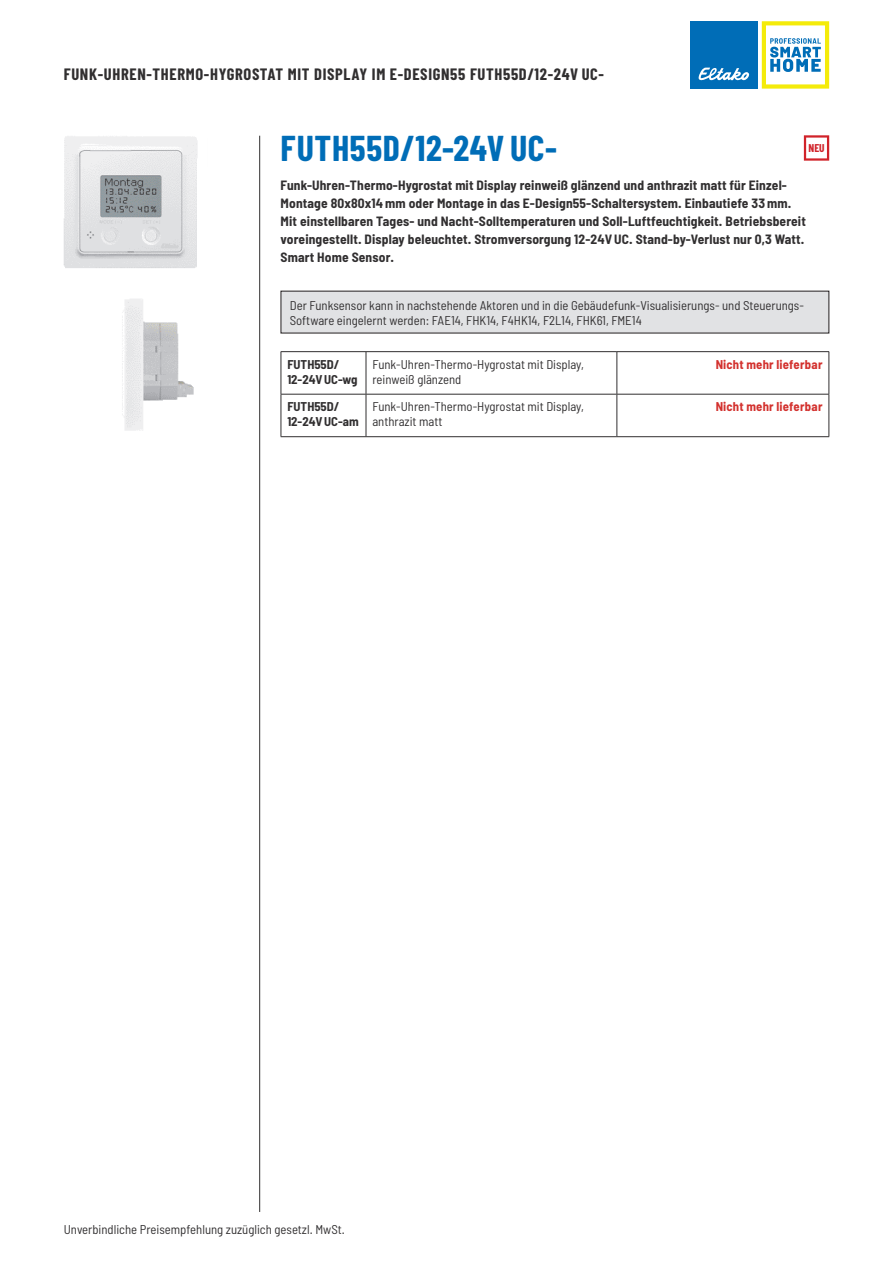
<style>
.page{position:relative;width:893px;height:1263px;background:#fff}
.page>*{position:absolute;margin:0;border:0;box-sizing:border-box;transform-origin:0 0}
.t1{font:700 36px "Barlow Condensed";letter-spacing:.015em;color:#006db7}
.t2{font:700 16.5px "Barlow Condensed";letter-spacing:.04em;color:#312f30}
.t3{font:700 semi-condensed 13.5px/18px "Barlow";letter-spacing:.01em;color:#312f30}
.t4{font:semi-condensed 12.75px/15px "Barlow";color:#312f30}
.t5{font:700 semi-condensed 12.75px/15px "Barlow";color:#312f30}
.t6{font:700 semi-condensed 12.75px "Barlow";letter-spacing:.015em;color:#d3312e}
.t7{font:700 11.25px "Barlow Condensed";color:#d1232a}
</style>
<div class="page">
<hr style="left:259px;top:136px;width:1px;height:1076px;background:#312f30">
<svg style="left:762px;top:21px;width:67px;height:68px"></svg>
<div style="left:690px;top:21px;width:68px;height:68px;background:#006db7"></div>
<svg style="left:698px;top:68px;width:51px;height:13px"></svg>
<img style="left:63px;top:136px;width:135px;height:132px">
<img style="left:122px;top:299px;width:72px;height:132px">
<hr style="left:281px;top:351px;width:85px;height:1px;background:#312f30">
<hr style="left:281px;top:352px;width:1px;height:42px;background:#312f30">
<hr style="left:281px;top:394px;width:85px;height:1px;background:#312f30">
<hr style="left:281px;top:394px;width:1px;height:42px;background:#312f30">
<hr style="left:281px;top:436px;width:85px;height:1px;background:#312f30">
<hr style="left:366px;top:351px;width:251px;height:1px;background:#312f30">
<hr style="left:617px;top:351px;width:212px;height:1px;background:#312f30">
<hr style="left:829px;top:352px;width:1px;height:42px;background:#312f30">
<hr style="left:366px;top:394px;width:251px;height:1px;background:#312f30">
<hr style="left:617px;top:394px;width:212px;height:1px;background:#312f30">
<hr style="left:829px;top:394px;width:1px;height:42px;background:#312f30">
<hr style="left:366px;top:436px;width:251px;height:1px;background:#312f30">
<hr style="left:617px;top:436px;width:212px;height:1px;background:#312f30">
<hr style="left:366px;top:352px;width:1px;height:42px;background:#312f30">
<hr style="left:366px;top:394px;width:1px;height:42px;background:#312f30">
<hr style="left:617px;top:352px;width:1px;height:42px;background:#312f30">
<hr style="left:617px;top:394px;width:1px;height:42px;background:#312f30">
<div style="left:281px;top:291px;width:548px;height:42px;background:#e1e2e4"></div>
<svg style="left:804px;top:135px;width:25px;height:26px"></svg>
<p class="t2" style="left:64px;top:64px;width:542px">FUNK-UHREN-THERMO-HYGROSTAT MIT DISPLAY IM E-DESIGN55 FUTH55D/12-24V UC-</p>
<h1 class="t1" style="left:281px;top:126px;width:278px">FUTH55D/12-24V UC-</h1>
<p class="t3" style="left:281px;top:176px;width:527px">Funk-Uhren-Thermo-Hygrostat mit Display reinweiß glänzend und anthrazit matt für Einzel-Montage 80x80x14 mm oder Montage in das E-Design55-Schaltersystem. Einbautiefe 33 mm.<br>Mit einstell baren Tages- und Nacht-Solltemperaturen und Soll-Luftfeuchtigkeit. Betriebs bereit voreingestellt. Display beleuchtet. Stromversorgung 12-24V UC. Stand-by-Verlust nur 0,3 Watt.<br>Smart Home Sensor.</p>
<p class="t7" style="left:808px;top:141px;width:18px">NEU</p>
<p class="t4" style="left:290px;top:297px;width:516px">Der Funksensor kann in nachstehende Aktoren und in die Gebäudefunk-Visualisierungs- und Steuerungs-<br>Software eingelernt werden: FAE14, FHK14, F4HK14, F2L14, FHK61, FME14</p>
<p class="t5" style="left:287px;top:356px;width:72px">FUTH55D/<br>12-24V UC-wg</p>
<p class="t4" style="left:372px;top:356px;width:213px">Funk-Uhren-Thermo-Hygrostat mit Display, reinweiß glänzend</p>
<p class="t6" style="left:716px;top:356px;width:108px">Nicht mehr lieferbar</p>
<p class="t5" style="left:287px;top:399px;width:73px">FUTH55D/<br>12-24V UC-am</p>
<p class="t4" style="left:372px;top:399px;width:213px">Funk-Uhren-Thermo-Hygrostat mit Display, anthrazit matt</p>
<p class="t6" style="left:716px;top:399px;width:108px">Nicht mehr lieferbar</p>
<p class="t4" style="left:64px;top:1222px;width:283px">Unverbindliche Preisempfehlung zuzüglich gesetzl. MwSt.</p>
</div>
